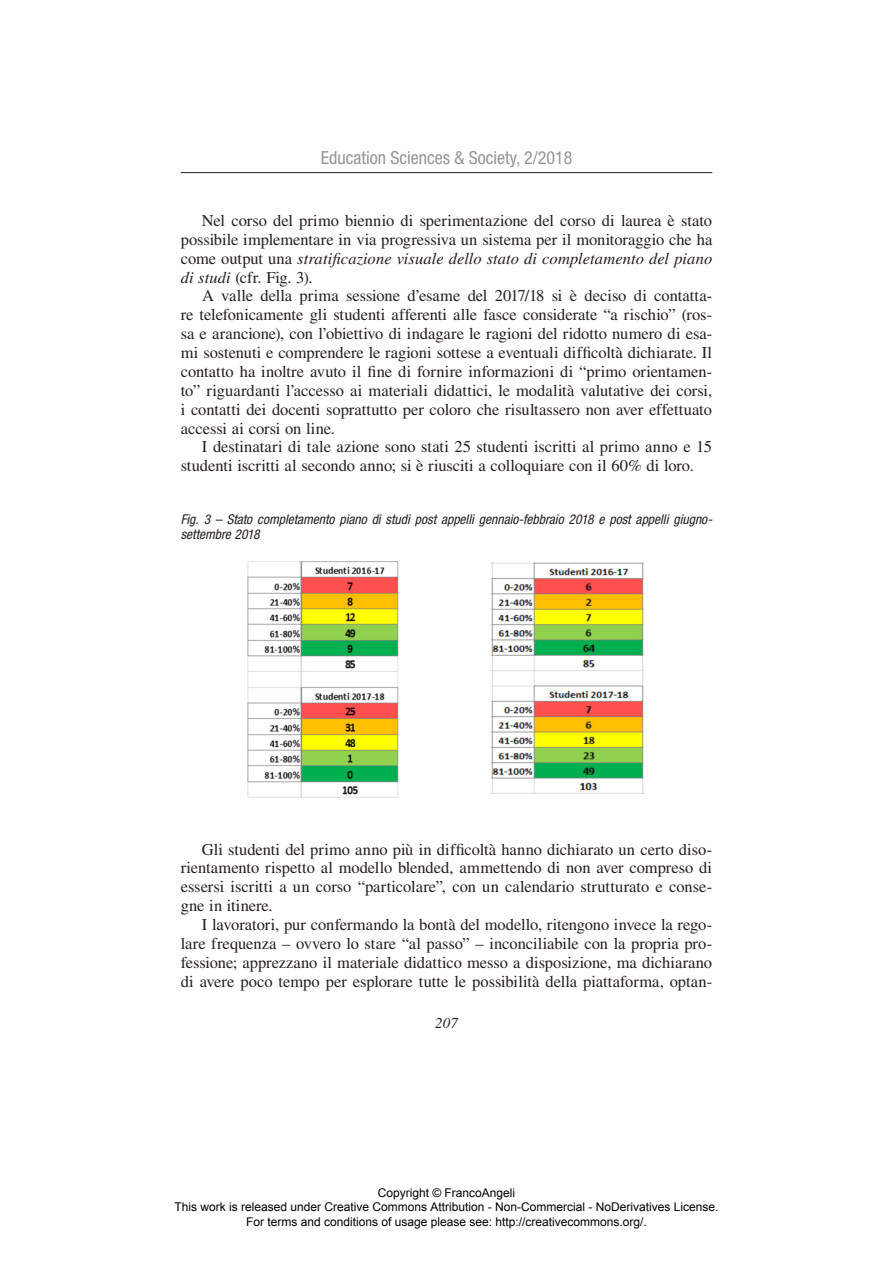
<style>
.page{position:relative;width:893px;height:1263px;background:#fff}
.page>*{position:absolute;margin:0;border:0;box-sizing:border-box;transform-origin:0 0}
.t1{font:condensed 18px "Helvetica Neue LT Std";color:#939598}
.t2{font:16.5px/18.9px "Times LT Std";letter-spacing:-.005em;color:#231f20;text-align:justify}
.t3{font:italic 15px "Times LT Std";color:#231f20}
.t4{font:italic condensed 13.5px/15px "Helvetica Neue LT Std";color:#231f20}
.t5{font:12px/14.4px "Arial";color:#000;text-align:center}
.s1{font-style:italic}
</style>
<div class="page">
<hr style="left:181px;top:172px;width:531px;height:1px;background:#231f20">
<img style="left:247px;top:561px;width:397px;height:237px">
<p class="t1" style="left:321px;top:147px;width:253px">Education Sciences &amp; Society, 2/2018</p>
<p class="t2" style="left:181px;top:211px;width:533px;text-indent:21px">Nel corso del primo biennio di sperimentazione del corso di laurea è stato possibile implementare in via progressiva un sistema per il monitoraggio che ha come output una <span class="s1">stratificazione visuale dello stato di completamento del piano di studi</span> (cfr. Fig. 3).</p>
<p class="t2" style="left:181px;top:286px;width:533px;text-indent:21px">A valle della prima sessione d’esame del 2017/18 si è deciso di contatta&shy;re telefonicamente gli studenti afferenti alle fasce considerate “a rischio” (ros&shy;sa e arancione), con l’obiettivo di indagare le ragioni del ridotto numero di esa&shy;mi sostenuti e comprendere le ragioni sottese a eventuali difficoltà dichiarate. Il contatto ha inoltre avuto il fine di fornire informazioni di “primo orientamen&shy;to” riguardanti l’accesso ai materiali didattici, le modalità valutative dei corsi, i contatti dei docenti soprattutto per coloro che risultassero non aver effettuato accessi ai corsi on line.</p>
<p class="t2" style="left:181px;top:437px;width:533px;text-indent:21px">I destinatari di tale azione sono stati 25 studenti iscritti al primo anno e 15 studenti iscritti al secondo anno; si è riusciti a colloquiare con il 60% di loro.</p>
<p class="t4" style="left:181px;top:512px;width:533px">Fig. 3 – Stato completamento piano di studi post appelli gennaio-febbraio 2018 e post appelli giugno&shy;settembre 2018</p>
<p class="t2" style="left:181px;top:839px;width:533px;text-indent:21px">Gli studenti del primo anno più in difficoltà hanno dichiarato un certo diso&shy;rientamento rispetto al modello blended, ammettendo di non aver compreso di essersi iscritti a un corso “particolare”, con un calendario strutturato e conse&shy;gne in itinere.</p>
<p class="t2" style="left:181px;top:915px;width:533px;text-indent:21px">I lavoratori, pur confermando la bontà del modello, ritengono invece la rego&shy;lare frequenza – ovvero lo stare “al passo” – inconciliabile con la propria pro&shy;fessione; apprezzano il materiale didattico messo a disposizione, ma dichiarano di avere poco tempo per esplorare tutte le possibilità della piattaforma, optan-</p>
<p class="t3" style="left:435px;top:1014px;width:24px">207</p>
<p class="t5" style="left:174px;top:1186px;width:546px">Copyright © FrancoAngeli<br>This work is released under Creative Commons Attribution - Non-Commercial - NoDerivatives License.<br>For terms and conditions of usage please see: http://creativecommons.org/.</p>
</div>
